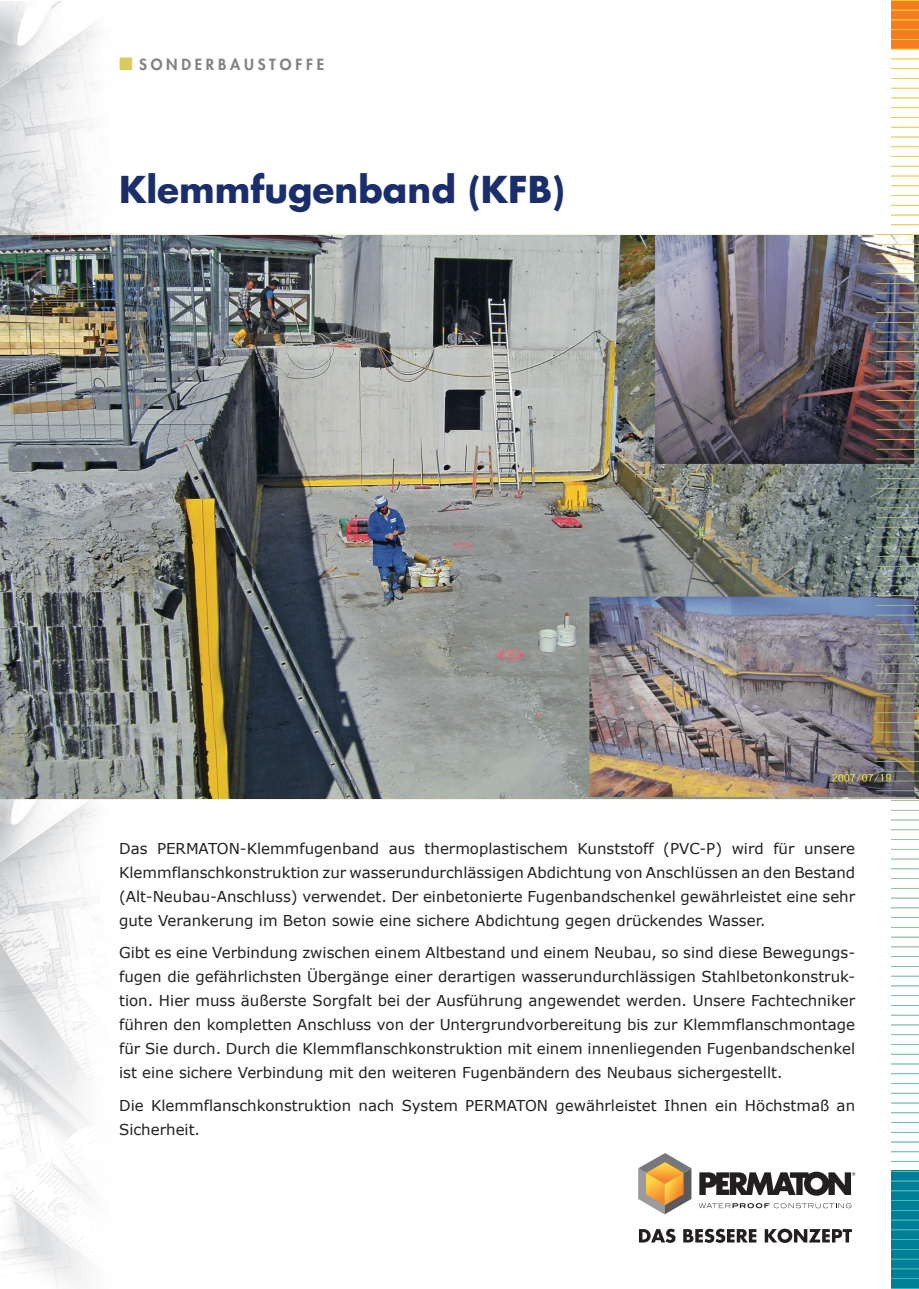
<style>
.page{position:relative;width:919px;height:1289px;background:#fff}
.page>*{position:absolute;margin:0;border:0;box-sizing:border-box;transform-origin:0 0}
.t1{font:700 36px "Futura Std";color:#192e6a}
.t2{font:15px/24px "Verdana";color:#231f20;text-align:justify}
.t3{font:800 15px "Futura Std";letter-spacing:.25em;color:#808285}
.s1{color:#dacb5d}
</style>
<div class="page">
<svg style="left:638px;top:1153px;width:53px;height:61px"></svg>
<svg style="left:699px;top:1171px;width:156px;height:24px"></svg>
<svg style="left:698px;top:1203px;width:153px;height:5px"></svg>
<svg style="left:639px;top:1228px;width:212px;height:14px"></svg>
<img style="left:0;top:1px;width:119px;height:1286px">
<img style="left:0;top:235px;width:876px;height:563px">
<img style="left:876px;top:0;width:42px;height:1288px">
<div style="left:865px;top:0;width:25px;height:234px;background:#fff"></div>
<div style="left:862px;top:799px;width:28px;height:489px;background:#fff"></div>
<p class="t3" style="left:119px;top:55px;width:206px"><span class="s1">■</span> SONDERBAUSTOFFE</p>
<h1 class="t1" style="left:119px;top:166px;width:447px">Klemmfugenband (KFB)</h1>
<p class="t2" style="left:119px;top:836px;width:737px">Das PERMATON-Klemmfugenband aus thermoplastischem Kunststoff (PVC-P) wird für unsere Klemmflanschkonstruktion zur wasserundurchlässigen Abdichtung von Anschlüssen an den Bestand (Alt-Neubau-Anschluss) verwendet. Der einbetonierte Fugenbandschenkel gewährleistet eine sehr gute Verankerung im Beton sowie eine sichere Abdichtung gegen drückendes Wasser.</p>
<p class="t2" style="left:119px;top:941px;width:737px">Gibt es eine Verbindung zwischen einem Altbestand und einem Neubau, so sind diese Bewegungs&shy;fugen die gefährlichsten Übergänge einer derartigen wasserundurchlässigen Stahlbetonkonstruk&shy;tion. Hier muss äußerste Sorgfalt bei der Ausführung angewendet werden. Unsere Fachtechniker führen den kompletten Anschluss von der Untergrundvorbereitung bis zur Klemmflanschmontage für Sie durch. Durch die Klemmflanschkonstruktion mit einem innenliegenden Fugenbandschenkel ist eine sichere Verbindung mit den weiteren Fugenbändern des Neubaus sichergestellt.</p>
<p class="t2" style="left:119px;top:1093px;width:737px">Die Klemmflanschkonstruktion nach System PERMATON gewährleistet Ihnen ein Höchstmaß an<br>Sicherheit.</p>
</div>
